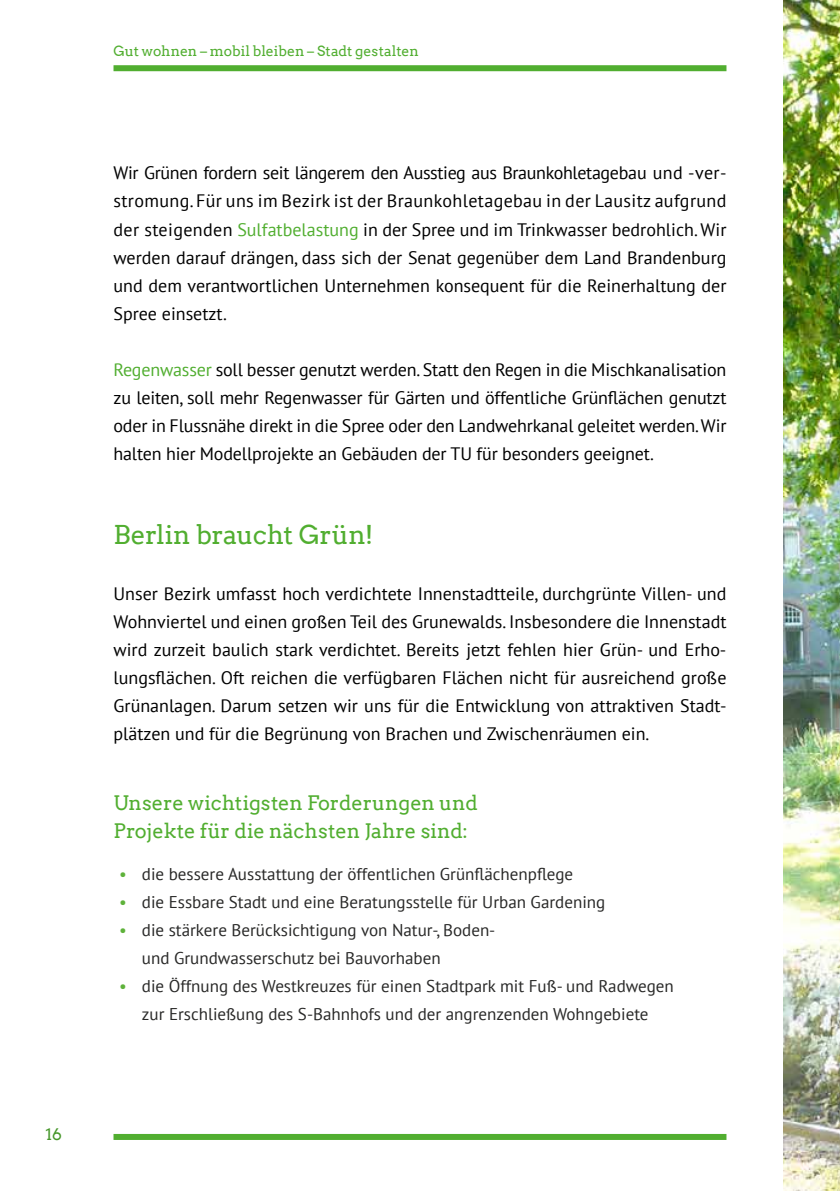
<style>
.page{position:relative;width:840px;height:1191px;background:#fff}
.page>*{position:absolute;margin:0;border:0;box-sizing:border-box;transform-origin:0 0}
.t1{font:26px "Arvo";letter-spacing:-.025em;color:#51ae30}
.t2{font:20px/28px "Arvo";letter-spacing:-.005em;color:#51ae30}
.t3{font:18px/28px "PT Sans";color:#000;text-align:justify}
.t4{font:17px/28px "PT Sans";color:#282827}
.t5{font:16px "Arvo";color:#459629}
.t6{font:14px "Arvo";color:#51ae30}
.s1{color:#51ae30}
.s2{color:#5eb23a}
</style>
<div class="page">
<img style="left:783px;top:0;width:56px;height:1191px">
<div style="left:113px;top:65px;width:613px;height:6px;background:#51ae30"></div>
<div style="left:113px;top:1134px;width:613px;height:6px;background:#51ae30"></div>
<p class="t5" style="left:45px;top:1124px;width:18px">16</p>
<p class="t6" style="left:113px;top:43px;width:306px">Gut wohnen – mobil bleiben – Stadt gestalten</p>
<p class="t3" style="left:113px;top:159px;width:614px">Wir Grünen fordern seit längerem den Ausstieg aus Braunkohletagebau und -ver&shy;stromung. Für uns im Bezirk ist der Braunkohletagebau in der Lausitz aufgrund der steigenden <span class="s1">Sulfatbelastung</span> in der Spree und im Trinkwasser bedrohlich. Wir werden darauf drängen, dass sich der Senat gegenüber dem Land Brandenburg und dem verantwortlichen Unternehmen konsequent für die Reinerhaltung der Spree einsetzt.</p>
<p class="t3" style="left:113px;top:355px;width:614px"><span class="s1">Regenwasser</span> soll besser genutzt werden. Statt den Regen in die Mischkanalisation zu leiten, soll mehr Regenwasser für Gärten und öffentliche Grünflächen genutzt oder in Flussnähe direkt in die Spree oder den Landwehrkanal geleitet werden. Wir halten hier Modellprojekte an Gebäuden der TU für besonders geeignet.</p>
<h1 class="t1" style="left:113px;top:518px;width:261px">Berlin braucht Grün!</h1>
<p class="t3" style="left:113px;top:579px;width:614px">Unser Bezirk umfasst hoch verdichtete Innenstadtteile, durchgrünte Villen- und Wohnviertel und einen großen Teil des Grunewalds. Insbesondere die Innenstadt wird zurzeit baulich stark verdichtet. Bereits jetzt fehlen hier Grün- und Erho&shy;lungsflächen. Oft reichen die verfügbaren Flächen nicht für ausreichend große Grünanlagen. Darum setzen wir uns für die Entwicklung von attraktiven Stadt&shy;plätzen und für die Begrünung von Brachen und Zwischenräumen ein.</p>
<p class="t2" style="left:113px;top:788px;width:365px">Unsere wichtigsten Forderungen und<br>Projekte für die nächsten Jahre sind:</p>
<p class="t4" style="left:119px;top:859px;width:455px"><span class="s2">•</span> die bessere Ausstattung der öffentlichen Grünflächenpflege</p>
<p class="t4" style="left:119px;top:887px;width:487px"><span class="s2">•</span> die Essbare Stadt und eine Beratungsstelle für Urban Gardening</p>
<p class="t4" style="left:142px;top:915px;width:355px;text-indent:-23px"><span class="s2">•</span> die stärkere Berücksichtigung von Natur-, Boden&shy;und Grundwasserschutz bei Bauvorhaben</p>
<p class="t4" style="left:119px;top:971px;width:555px;text-align:center"><span class="s2">•</span> die Öffnung des Westkreuzes für einen Stadtpark mit Fuß- und Radwegen zur Erschließung des S-Bahnhofs und der angrenzenden Wohngebiete</p>
</div>
